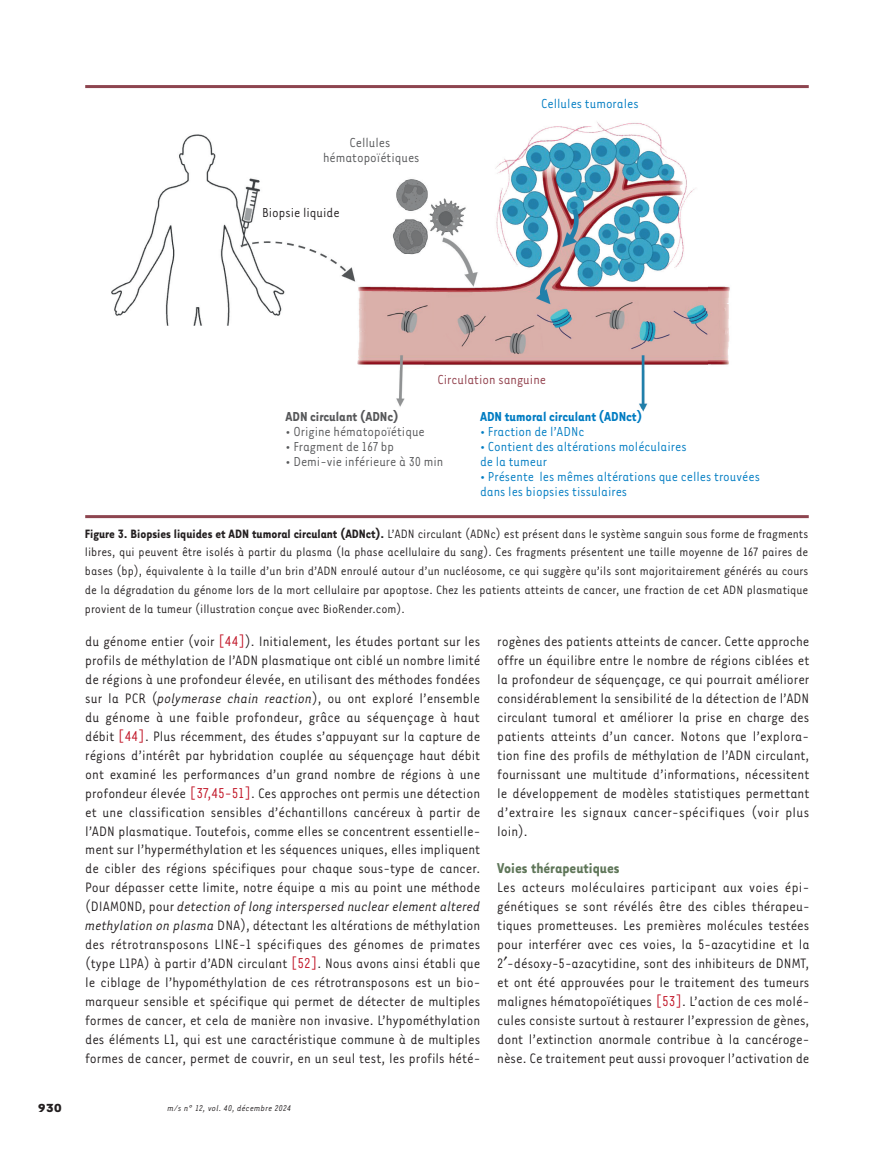
<style>
.page{position:relative;width:894px;height:1149px;background:#fff}
.page>*{position:absolute;margin:0;border:0;box-sizing:border-box;transform-origin:0 0}
.t1{font:700 16.5px "Tarzana Nar OT";color:#5f7659}
.t2{font:15.75px/18.9px "Tarzana Nar OT";color:#231f20;text-align:justify}
.t3{font:15px/15px "Tarzana Nar OT";color:#007cc2}
.t4{font:15px/15px "Tarzana Nar OT";color:#57585a;text-align:center}
.t5{font:700 15px "Tarzana Nar OT";color:#007cc2}
.t6{font:15px "Tarzana Nar OT";color:#913f4b}
.t7{font:700 15px "Tarzana Nar OT";color:#57585a}
.t8{font:15px "Tarzana Nar OT";color:#231f20}
.t9{font:13.95px/18.9px "Tarzana Nar OT";color:#231f20;text-align:justify}
.t10{font:700 13.5px "Tarzana Wide OT";color:#231f20}
.t11{font:italic 9.75px "Tarzana Nar OT";letter-spacing:.025em;color:#231f20}
.s1{font-weight:700}
.s2{font-size:16.5px;color:#c11527}
.s3{font-style:italic}
</style>
<div class="page">
<img style="left:111px;top:122px;width:619px;height:290px">
<hr style="left:85px;top:85px;width:723px;height:3px;background:#8d454f">
<hr style="left:85px;top:515px;width:723px;height:3px;background:#8d454f">
<p class="t4" style="left:323px;top:134px;width:98px">Cellules hématopoïétiques</p>
<p class="t8" style="left:262px;top:203px;width:79px">Biopsie liquide</p>
<p class="t3" style="left:541px;top:96px;width:99px">Cellules tumorales</p>
<p class="t6" style="left:437px;top:370px;width:110px">Circulation sanguine</p>
<p class="t7" style="left:285px;top:407px;width:114px">ADN circulant (ADNc)</p>
<p class="t4" style="left:285px;top:423px;width:141px">• Origine hématopoïétique</p>
<p class="t4" style="left:285px;top:438px;width:110px">• Fragment de 167 bp</p>
<p class="t4" style="left:285px;top:453px;width:159px">• Demi-vie inférieure à 30 min</p>
<p class="t5" style="left:480px;top:407px;width:163px">ADN tumoral circulant (ADNct)</p>
<p class="t3" style="left:480px;top:423px;width:106px">• Fraction de l’ADNc</p>
<p class="t3" style="left:480px;top:438px;width:208px">• Contient des altérations moléculaires de la tumeur</p>
<p class="t3" style="left:480px;top:468px;width:281px">• Présente les mêmes altérations que celles trouvées dans les biopsies tissulaires</p>
<p class="t9" style="left:85px;top:523px;width:724px"><span class="s1">Figure 3. Biopsies liquides et ADN tumoral circulant (ADNct).</span> L’ADN circulant (ADNc) est présent dans le système sanguin sous forme de fragments libres, qui peuvent être isolés à partir du plasma (la phase acellulaire du sang). Ces fragments présentent une taille moyenne de 167 paires de bases (bp), équivalente à la taille d’un brin d’ADN enroulé autour d’un nucléosome, ce qui suggère qu’ils sont majoritairement générés au cours de la dégradation du génome lors de la mort cellulaire par apoptose. Chez les patients atteints de cancer, une fraction de cet ADN plasmatique provient de la tumeur (illustration conçue avec BioRender.com).</p>
<p class="t2" style="left:85px;top:631px;width:396px">du génome entier (voir <span class="s2">[44]</span>). Initialement, les études portant sur les profils de méthylation de l’ADN plasmatique ont ciblé un nombre limité de régions à une profondeur élevée, en utilisant des méthodes fondées sur la PCR (<span class="s3">polymerase chain reaction</span>), ou ont exploré l’ensemble du génome à une faible profondeur, grâce au séquençage à haut débit <span class="s2">[44]</span>. Plus récemment, des études s’appuyant sur la capture de régions d’intérêt par hybridation couplée au séquençage haut débit ont examiné les performances d’un grand nombre de régions à une profondeur élevée <span class="s2">[37,45-51]</span>. Ces approches ont permis une détection et une classification sensibles d’échantillons cancéreux à partir de l’ADN plasmatique. Toutefois, comme elles se concentrent essentielle&shy;ment sur l’hyperméthylation et les séquences uniques, elles impliquent de cibler des régions spécifiques pour chaque sous-type de cancer.<br>Pour dépasser cette limite, notre équipe a mis au point une méthode (DIAMOND, pour <span class="s3">detection of long interspersed nuclear element altered methylation on plasma</span> DNA), détectant les altérations de méthylation des rétrotransposons LINE-1 spécifiques des génomes de primates (type L1PA) à partir d’ADN circulant <span class="s2">[52]</span>. Nous avons ainsi établi que le ciblage de l’hypométhylation de ces rétrotransposons est un bio&shy;marqueur sensible et spécifique qui permet de détecter de multiples formes de cancer, et cela de manière non invasive. L’hypométhylation des éléments L1, qui est une caractéristique commune à de multiples formes de cancer, permet de couvrir, en un seul test, les profils hété-</p>
<p class="t10" style="left:38px;top:1098px;width:26px">930</p>
<p class="t11" style="left:167px;top:1102px;width:125px">m/s n° 12, vol. 40, décembre 2024</p>
<p class="t2" style="left:497px;top:631px;width:313px">rogènes des patients atteints de cancer. Cette approche offre un équilibre entre le nombre de régions ciblées et la profondeur de séquençage, ce qui pourrait améliorer considérablement la sensibilité de la détection de l’ADN circulant tumoral et améliorer la prise en charge des patients atteints d’un cancer. Notons que l’explora&shy;tion fine des profils de méthylation de l’ADN circulant, fournissant une multitude d’informations, nécessitent le développement de modèles statistiques permettant d’extraire les signaux cancer-spécifiques (voir plus loin).</p>
<p class="t1" style="left:497px;top:858px;width:124px">Voies thérapeutiques</p>
<p class="t2" style="left:497px;top:877px;width:314px">Les acteurs moléculaires participant aux voies épi&shy;génétiques se sont révélés être des cibles thérapeu&shy;tiques prometteuses. Les premières molécules testées pour interférer avec ces voies, la 5-azacytidine et la 2 -désoxy-5-azacytidine, sont des inhibiteurs de DNMT, et ont été approuvées pour le traitement des tumeurs malignes hématopoïétiques <span class="s2">[53]</span>. L’action de ces molé&shy;cules consiste surtout à restaurer l’expression de gènes, dont l’extinction anormale contribue à la cancéroge&shy;nèse. Ce traitement peut aussi provoquer l’activation de</p>
</div>
